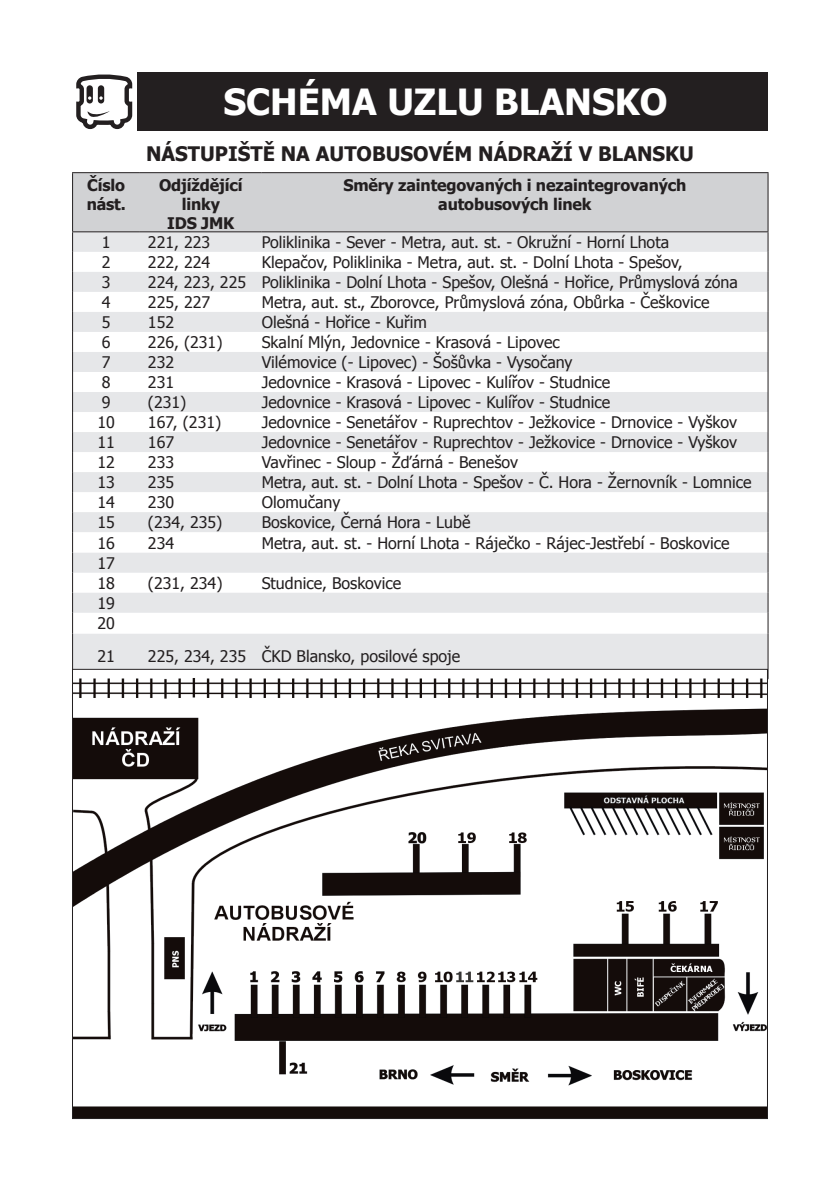
<style>
.page{position:relative;width:840px;height:1191px;background:#fff}
.page>*{position:absolute;margin:0;border:0;box-sizing:border-box;transform-origin:0 0}
.t1{font:700 36px "Tahoma";color:#fff}
.t2{font:700 20px "Tahoma";color:#231f20}
.t3{font:16px/20px "Tahoma";color:#231f20}
.t4{font:700 16px/19.2px "Tahoma";letter-spacing:-.01em;color:#231f20}
</style>
<div class="page">
<div style="left:73px;top:173px;width:694px;height:58px;background:#d1d2d4"></div>
<svg style="left:73px;top:232px;width:694px;height:437px;fill:#e6e7e9"></svg>
<svg style="left:72px;top:232px;width:1px;height:401px"></svg>
<svg style="left:767px;top:232px;width:1px;height:401px"></svg>
<hr style="left:72px;top:633px;width:1px;height:45px;background:#231f20">
<hr style="left:767px;top:633px;width:1px;height:45px;background:#231f20">
<hr style="left:261px;top:678px;width:507px;height:1px;background:#231f20">
<hr style="left:72px;top:172px;width:68px;height:1px;background:#231f20">
<hr style="left:72px;top:173px;width:1px;height:58px;background:#231f20">
<hr style="left:140px;top:172px;width:121px;height:1px;background:#231f20">
<hr style="left:261px;top:172px;width:507px;height:1px;background:#231f20">
<hr style="left:767px;top:173px;width:1px;height:58px;background:#231f20">
<hr style="left:72px;top:231px;width:68px;height:1px;background:#231f20">
<hr style="left:140px;top:231px;width:121px;height:1px;background:#231f20">
<hr style="left:261px;top:231px;width:507px;height:1px;background:#231f20">
<div style="left:72px;top:72px;width:695px;height:59px;background:#231f20"></div>
<div style="left:72px;top:72px;width:64px;height:60px;background:#fff"></div>
<svg style="left:76px;top:74px;width:57px;height:56px"></svg>
<img style="left:74px;top:678px;width:691px;height:439px">
<h1 class="t1" style="left:223px;top:77px;width:101px">SCHÉMA</h1>
<h1 class="t1" style="left:387px;top:77px;width:132px">UZLU BLANSKO</h1>
<p class="t2" style="left:146px;top:140px;width:549px">nástupiště na autobusovém nádraží v Blansku</p>
<p class="t4" style="left:87px;top:174px;width:41px">Číslo nást.</p>
<p class="t4" style="left:159px;top:174px;width:85px">Odjíždějící</p>
<p class="t4" style="left:182px;top:193px;width:40px">linky</p>
<p class="t4" style="left:167px;top:212px;width:11px">IDS</p>
<p class="t4" style="left:201px;top:212px;width:22px">JMK</p>
<p class="t4" style="left:343px;top:174px;width:344px;text-align:center">Směry zaintegovaných i nezaintegrovaných autobusových linek</p>
<p class="t3" style="left:102px;top:231px;width:10px">1</p>
<p class="t3" style="left:148px;top:231px;width:64px">221, 223</p>
<p class="t3" style="left:261px;top:231px;width:408px">Poliklinika - Sever - Metra, aut. st. - Okružní - Horní Lhota</p>
<p class="t3" style="left:102px;top:251px;width:10px">2</p>
<p class="t3" style="left:148px;top:251px;width:64px">222, 224</p>
<p class="t3" style="left:261px;top:251px;width:422px">Klepačov, Poliklinika - Metra, aut. st. - Dolní Lhota - Spešov,</p>
<p class="t3" style="left:102px;top:271px;width:10px">3</p>
<p class="t3" style="left:148px;top:271px;width:591px">224, 223, 225 Poliklinika - Dolní Lhota - Spešov, Olešná - Hořice, Průmyslová zóna</p>
<p class="t3" style="left:102px;top:291px;width:10px">4</p>
<p class="t3" style="left:148px;top:291px;width:64px">225, 227</p>
<p class="t3" style="left:261px;top:291px;width:449px">Metra, aut. st., Zborovce, Průmyslová zóna, Obůrka - Češkovice</p>
<p class="t3" style="left:102px;top:311px;width:10px">5</p>
<p class="t3" style="left:148px;top:311px;width:28px">152</p>
<p class="t3" style="left:261px;top:311px;width:167px">Olešná - Hořice - Kuřim</p>
<p class="t3" style="left:102px;top:331px;width:10px">6</p>
<p class="t3" style="left:148px;top:331px;width:76px">226, (231)</p>
<p class="t3" style="left:261px;top:331px;width:299px">Skalní Mlýn, Jedovnice - Krasová - Lipovec</p>
<p class="t3" style="left:102px;top:351px;width:10px">7</p>
<p class="t3" style="left:148px;top:351px;width:28px">232</p>
<p class="t3" style="left:261px;top:351px;width:312px">Vilémovice (- Lipovec) - Šošůvka - Vysočany</p>
<p class="t3" style="left:102px;top:371px;width:10px">8</p>
<p class="t3" style="left:148px;top:371px;width:28px">231</p>
<p class="t3" style="left:261px;top:371px;width:350px">Jedovnice - Krasová - Lipovec - Kulířov - Studnice</p>
<p class="t3" style="left:102px;top:391px;width:10px">9</p>
<p class="t3" style="left:148px;top:391px;width:40px">(231)</p>
<p class="t3" style="left:261px;top:391px;width:350px">Jedovnice - Krasová - Lipovec - Kulířov - Studnice</p>
<p class="t3" style="left:97px;top:411px;width:19px">10</p>
<p class="t3" style="left:148px;top:411px;width:75px">167, (231)</p>
<p class="t3" style="left:261px;top:411px;width:476px">Jedovnice - Senetářov - Ruprechtov - Ježkovice - Drnovice - Vyškov</p>
<p class="t3" style="left:97px;top:431px;width:19px">11</p>
<p class="t3" style="left:148px;top:431px;width:28px">167</p>
<p class="t3" style="left:261px;top:431px;width:476px">Jedovnice - Senetářov - Ruprechtov - Ježkovice - Drnovice - Vyškov</p>
<p class="t3" style="left:97px;top:451px;width:19px">12</p>
<p class="t3" style="left:148px;top:451px;width:28px">233</p>
<p class="t3" style="left:261px;top:451px;width:258px">Vavřinec - Sloup - Žďárná - Benešov</p>
<p class="t3" style="left:97px;top:471px;width:19px">13</p>
<p class="t3" style="left:148px;top:471px;width:28px">235</p>
<p class="t3" style="left:261px;top:471px;width:491px">Metra, aut. st. - Dolní Lhota - Spešov - Č. Hora - Žernovník - Lomnice</p>
<p class="t3" style="left:97px;top:491px;width:19px">14</p>
<p class="t3" style="left:148px;top:491px;width:28px">230</p>
<p class="t3" style="left:261px;top:491px;width:80px">Olomučany</p>
<p class="t3" style="left:97px;top:511px;width:19px">15</p>
<p class="t3" style="left:148px;top:511px;width:76px">(234, 235)</p>
<p class="t3" style="left:261px;top:511px;width:210px">Boskovice, Černá Hora - Lubě</p>
<p class="t3" style="left:97px;top:532px;width:19px">16</p>
<p class="t3" style="left:148px;top:532px;width:28px">234</p>
<p class="t3" style="left:261px;top:532px;width:469px">Metra, aut. st. - Horní Lhota - Ráječko - Rájec-Jestřebí - Boskovice</p>
<p class="t3" style="left:97px;top:552px;width:19px">17<br>18</p>
<p class="t3" style="left:148px;top:572px;width:76px">(231, 234)</p>
<p class="t3" style="left:261px;top:572px;width:141px">Studnice, Boskovice</p>
<p class="t3" style="left:97px;top:592px;width:19px">19<br>20</p>
<p class="t3" style="left:97px;top:646px;width:19px">21</p>
<p class="t3" style="left:148px;top:646px;width:313px">225, 234, 235 ČKD Blansko, posilové spoje</p>
</div>
